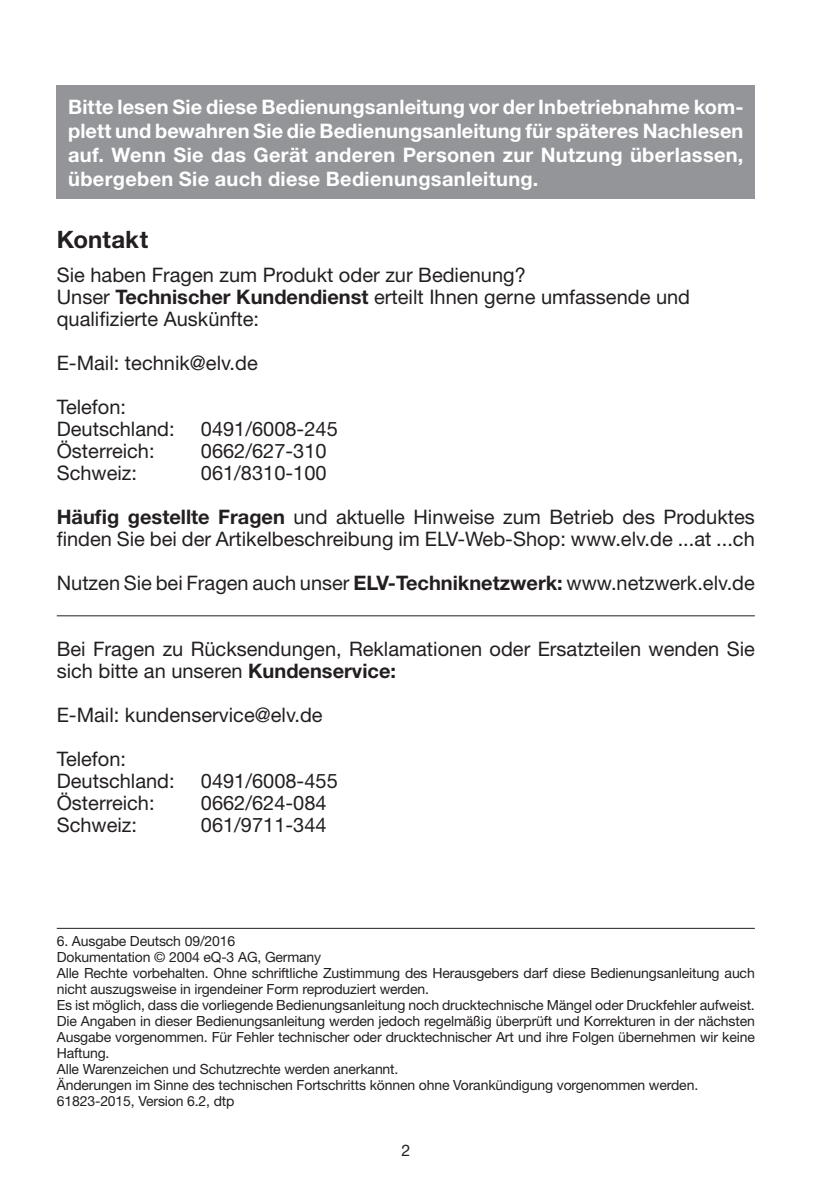
<style>
.page{position:relative;width:840px;height:1191px;background:#fff}
.page>*{position:absolute;margin:0;border:0;box-sizing:border-box;transform-origin:0 0}
.t1{font:700 24px "Helvetica Neue LT";letter-spacing:.005em;color:#231f20}
.t2{font:20px/22px "Helvetica Neue LT";color:#231f20}
.t3{font:700 20px/24px "Helvetica Neue LT";letter-spacing:.015em;color:#fff;text-align:justify}
.t4{font:16px "Helvetica Neue LT";color:#231f20}
.t5{font:14px/16px "Helvetica Neue LT";letter-spacing:-.01em;color:#231f20}
.s1{font-weight:700}
</style>
<div class="page">
<hr style="left:57px;top:928px;width:697px;height:1px;background:#231f20">
<div style="left:57px;top:85px;width:697px;height:113px;background:#939598"></div>
<hr style="left:57px;top:615px;width:697px;height:1px;background:#231f20">
<p class="t3" style="left:68px;top:94px;width:676px">Bitte lesen Sie diese Bedienungsanleitung vor der Inbetriebnahme kom&shy;plett und bewahren Sie die Bedienungsanleitung für späteres Nachlesen auf. Wenn Sie das Gerät anderen Personen zur Nutzung überlassen, übergeben Sie auch diese Bedienungsanleitung.</p>
<h1 class="t1" style="left:57px;top:225px;width:93px">Kontakt</h1>
<h2 class="t2" style="left:57px;top:263px;width:634px">Sie haben Fragen zum Produkt oder zur Bedienung?<br>Unser <span class="s1">Technischer Kundendienst</span> erteilt Ihnen gerne umfassende und qualifizierte Auskünfte:</h2>
<h2 class="t2" style="left:57px;top:351px;width:202px">E-Mail: technik@elv.de</h2>
<h2 class="t2" style="left:57px;top:395px;width:119px">Telefon:<br>Deutschland:</h2>
<h2 class="t2" style="left:201px;top:417px;width:138px">0491/6008-245</h2>
<h2 class="t2" style="left:57px;top:439px;width:99px">Österreich:</h2>
<h2 class="t2" style="left:201px;top:439px;width:127px">0662/627-310</h2>
<h2 class="t2" style="left:57px;top:461px;width:82px">Schweiz:</h2>
<h2 class="t2" style="left:201px;top:461px;width:127px">061/8310-100</h2>
<h2 class="t2" style="left:57px;top:505px;width:699px"><span class="s1">Häufig gestellte Fragen</span> und aktuelle Hinweise zum Betrieb des Produktes finden Sie bei der Artikelbeschreibung im ELV-Web-Shop: www.elv.de ...at ...ch</h2>
<h2 class="t2" style="left:57px;top:571px;width:699px">Nutzen Sie bei Fragen auch unser <span class="s1">ELV-Techniknetzwerk:</span> www.netzwerk.elv.de</h2>
<h2 class="t2" style="left:57px;top:637px;width:699px">Bei Fragen zu Rücksendungen, Reklamationen oder Ersatzteilen wenden Sie sich bitte an unseren <span class="s1">Kundenservice:</span></h2>
<h2 class="t2" style="left:57px;top:703px;width:267px">E-Mail: kundenservice@elv.de</h2>
<h2 class="t2" style="left:57px;top:747px;width:119px">Telefon:<br>Deutschland:</h2>
<h2 class="t2" style="left:201px;top:769px;width:138px">0491/6008-455</h2>
<h2 class="t2" style="left:57px;top:791px;width:99px">Österreich:</h2>
<h2 class="t2" style="left:201px;top:791px;width:127px">0662/624-084</h2>
<h2 class="t2" style="left:57px;top:813px;width:82px">Schweiz:</h2>
<h2 class="t2" style="left:201px;top:813px;width:127px">061/9711-344</h2>
<p class="t5" style="left:57px;top:932px;width:699px">6. Ausgabe Deutsch 09/2016<br>Dokumentation © 2004 eQ-3 AG, Germany<br>Alle Rechte vorbehalten. Ohne schriftliche Zustimmung des Herausgebers darf diese Bedienungsanleitung auch nicht auszugsweise in irgendeiner Form reproduziert werden.<br>Es ist möglich, dass die vorliegende Bedienungsanleitung noch drucktechnische Mängel oder Druckfehler aufweist.<br>Die Angaben in dieser Bedienungsanleitung werden jedoch regelmäßig überprüft und Korrekturen in der nächsten Ausgabe vorgenommen. Für Fehler technischer oder drucktechnischer Art und ihre Folgen übernehmen wir keine Haftung.<br>Alle Warenzeichen und Schutzrechte werden anerkannt.<br>Änderungen im Sinne des technischen Fortschritts können ohne Vorankündigung vorgenommen werden.<br>61823-2015, Version 6.2, dtp</p>
<p class="t4" style="left:401px;top:1140px;width:10px">2</p>
</div>
